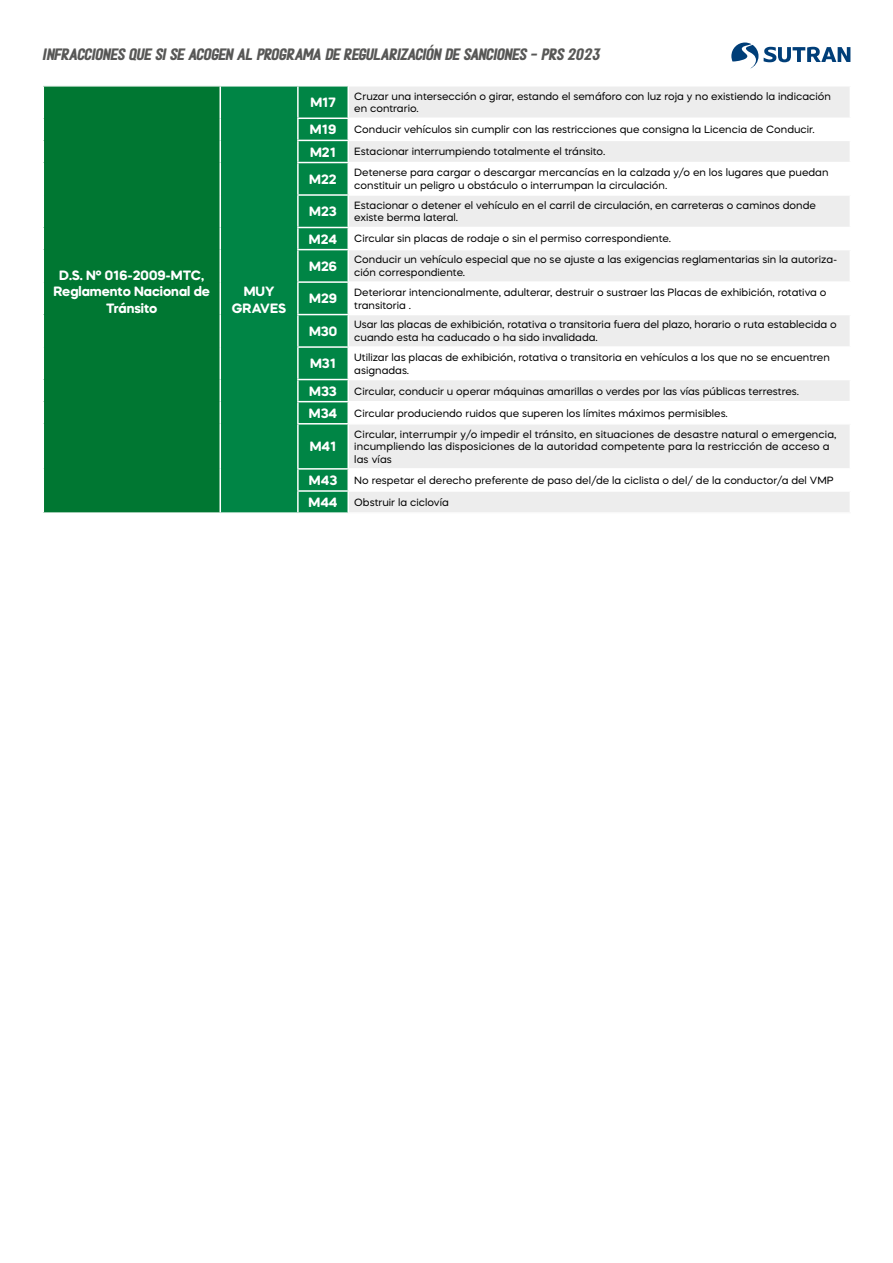
<style>
.page{position:relative;width:893px;height:1263px;background:#fff}
.page>*{position:absolute;margin:0;border:0;box-sizing:border-box;transform-origin:0 0}
.t1{font:16.5px "Metafora Black Exp Obliq";letter-spacing:-.02em;color:#575756}
.t2{font:700 13.5px/16.2px "Mazzard Soft H";color:#fff;text-align:center}
.t3{font:10.5px/12.6px "Mazzard Soft H";color:#000}
.s1{font-weight:700;font-size:13.5px;color:#fff}
</style>
<div class="page">
<svg style="left:764px;top:47px;width:86px;height:15px"></svg>
<svg style="left:731px;top:43px;width:27px;height:26px"></svg>
<div style="left:43px;top:86px;width:177px;height:427px;background:#007732"></div>
<div style="left:221px;top:87px;width:126px;height:425px;background:#008545"></div>
<div style="left:348px;top:86px;width:502px;height:32px;background:#ededed"></div>
<div style="left:348px;top:140px;width:502px;height:23px;background:#ededed"></div>
<div style="left:348px;top:195px;width:502px;height:32px;background:#ededed"></div>
<div style="left:348px;top:250px;width:502px;height:32px;background:#ededed"></div>
<div style="left:348px;top:315px;width:502px;height:32px;background:#ededed"></div>
<div style="left:348px;top:379px;width:502px;height:23px;background:#ededed"></div>
<div style="left:348px;top:424px;width:502px;height:45px;background:#ededed"></div>
<div style="left:348px;top:491px;width:502px;height:22px;background:#ededed"></div>
<hr style="left:297px;top:119px;width:2px;height:21px;background:#fff">
<hr style="left:297px;top:163px;width:2px;height:31px;background:#fff">
<hr style="left:297px;top:228px;width:2px;height:21px;background:#fff">
<hr style="left:297px;top:283px;width:2px;height:31px;background:#fff">
<hr style="left:297px;top:348px;width:2px;height:31px;background:#fff">
<hr style="left:297px;top:402px;width:2px;height:21px;background:#fff">
<hr style="left:297px;top:470px;width:2px;height:20px;background:#fff">
<hr style="left:347px;top:87px;width:2px;height:31px;background:#fff">
<hr style="left:347px;top:141px;width:2px;height:21px;background:#fff">
<hr style="left:347px;top:196px;width:2px;height:31px;background:#fff">
<hr style="left:347px;top:250px;width:2px;height:31px;background:#fff">
<hr style="left:347px;top:315px;width:2px;height:31px;background:#fff">
<hr style="left:347px;top:380px;width:2px;height:21px;background:#fff">
<hr style="left:347px;top:424px;width:2px;height:44px;background:#fff">
<hr style="left:347px;top:492px;width:2px;height:20px;background:#fff">
<hr style="left:43px;top:87px;width:1px;height:31px;background:#fff">
<svg style="left:43px;top:118px;width:1px;height:45px"></svg>
<hr style="left:43px;top:163px;width:1px;height:32px;background:#fff">
<hr style="left:43px;top:195px;width:1px;height:32px;background:#fff">
<svg style="left:43px;top:227px;width:1px;height:23px"></svg>
<hr style="left:43px;top:250px;width:1px;height:32px;background:#fff">
<hr style="left:43px;top:282px;width:1px;height:33px;background:#fff">
<hr style="left:43px;top:315px;width:1px;height:32px;background:#fff">
<hr style="left:43px;top:347px;width:1px;height:32px;background:#fff">
<svg style="left:43px;top:379px;width:1px;height:45px"></svg>
<hr style="left:43px;top:424px;width:1px;height:45px;background:#fff">
<svg style="left:43px;top:469px;width:1px;height:43px"></svg>
<hr style="left:43px;top:512px;width:177px;height:2px;background:#fff">
<hr style="left:43px;top:85px;width:177px;height:2px;background:#fff">
<hr style="left:297px;top:87px;width:2px;height:31px;background:#fff">
<hr style="left:348px;top:85px;width:503px;height:2px;background:#fff">
<hr style="left:297px;top:118px;width:51px;height:1px;background:#fff">
<hr style="left:297px;top:140px;width:51px;height:1px;background:#fff">
<hr style="left:297px;top:141px;width:2px;height:21px;background:#fff">
<hr style="left:348px;top:140px;width:503px;height:1px;background:#fff">
<hr style="left:297px;top:162px;width:51px;height:1px;background:#fff">
<hr style="left:348px;top:162px;width:503px;height:1px;background:#fff">
<hr style="left:297px;top:194px;width:51px;height:2px;background:#fff">
<hr style="left:297px;top:196px;width:2px;height:31px;background:#fff">
<hr style="left:348px;top:194px;width:503px;height:2px;background:#fff">
<hr style="left:297px;top:227px;width:51px;height:1px;background:#fff">
<hr style="left:297px;top:249px;width:51px;height:1px;background:#fff">
<hr style="left:297px;top:250px;width:2px;height:31px;background:#fff">
<hr style="left:297px;top:281px;width:51px;height:2px;background:#fff">
<hr style="left:348px;top:281px;width:503px;height:2px;background:#fff">
<hr style="left:297px;top:314px;width:51px;height:1px;background:#fff">
<hr style="left:297px;top:315px;width:2px;height:31px;background:#fff">
<hr style="left:297px;top:346px;width:51px;height:2px;background:#fff">
<hr style="left:348px;top:346px;width:503px;height:2px;background:#fff">
<hr style="left:297px;top:379px;width:51px;height:1px;background:#fff">
<hr style="left:297px;top:380px;width:2px;height:21px;background:#fff">
<hr style="left:348px;top:379px;width:503px;height:1px;background:#fff">
<hr style="left:297px;top:401px;width:51px;height:1px;background:#fff">
<hr style="left:348px;top:401px;width:503px;height:1px;background:#fff">
<hr style="left:297px;top:423px;width:51px;height:1px;background:#fff">
<hr style="left:297px;top:424px;width:2px;height:44px;background:#fff">
<hr style="left:297px;top:468px;width:51px;height:2px;background:#fff">
<hr style="left:348px;top:468px;width:503px;height:2px;background:#fff">
<hr style="left:297px;top:490px;width:51px;height:2px;background:#fff">
<hr style="left:297px;top:492px;width:2px;height:20px;background:#fff">
<hr style="left:348px;top:490px;width:503px;height:2px;background:#fff">
<hr style="left:348px;top:512px;width:503px;height:2px;background:#fff">
<h1 class="t1" style="left:43px;top:44px;width:559px">INFRACCIONES QUE SI SE ACOGEN AL PROGRAMA DE REGULARIZACIÓN DE SANCIONES - PRS 2023</h1>
<p class="t2" style="left:54px;top:267px;width:158px">D.S. Nº 016-2009-MTC,<br>Reglamento Nacional de<br>Tránsito</p>
<p class="t2" style="left:232px;top:283px;width:56px">MUY<br>GRAVES</p>
<p class="t2" style="left:310px;top:94px;width:27px">M17</p>
<p class="t3" style="left:354px;top:90px;width:478px">Cruzar una intersección o girar, estando el semáforo con luz roja y no existiendo la indicación en contrario.</p>
<p class="t2" style="left:310px;top:121px;width:28px">M19</p>
<p class="t3" style="left:354px;top:123px;width:462px">Conducir vehículos sin cumplir con las restricciones que consigna la Licencia de Conducir.</p>
<p class="t2" style="left:310px;top:143px;width:27px">M21</p>
<p class="t3" style="left:354px;top:145px;width:252px">Estacionar interrumpiendo totalmente el tránsito.</p>
<p class="t2" style="left:309px;top:171px;width:29px">M22</p>
<p class="t3" style="left:354px;top:166px;width:476px">Detenerse para cargar o descargar mercancías en la calzada y/o en los lugares que puedan constituir un peligro u obstáculo o interrumpan la circulación.</p>
<p class="t2" style="left:309px;top:203px;width:29px">M23</p>
<p class="t3" style="left:354px;top:199px;width:463px">Estacionar o detener el vehículo en el carril de circulación, en carreteras o caminos donde existe berma lateral.</p>
<p class="t2" style="left:309px;top:231px;width:30px">M24</p>
<p class="t3" style="left:354px;top:232px;width:318px">Circular sin placas de rodaje o sin el permiso correspondiente.</p>
<p class="t2" style="left:309px;top:258px;width:29px">M26</p>
<p class="t3" style="left:354px;top:253px;width:485px">Conducir un vehículo especial que no se ajuste a las exigencias reglamentarias sin la autoriza&shy;ción correspondiente.</p>
<p class="t2" style="left:309px;top:290px;width:29px">M29</p>
<p class="t3" style="left:354px;top:286px;width:474px">Deteriorar intencionalmente, adulterar, destruir o sustraer las Placas de exhibición, rotativa o transitoria .</p>
<p class="t2" style="left:309px;top:323px;width:30px">M30</p>
<p class="t3" style="left:354px;top:318px;width:484px">Usar las placas de exhibición, rotativa o transitoria fuera del plazo, horario o ruta establecida o cuando esta ha caducado o ha sido invalidada.</p>
<p class="t2" style="left:310px;top:355px;width:27px">M31</p>
<p class="t3" style="left:354px;top:351px;width:477px">Utilizar las placas de exhibición, rotativa o transitoria en vehículos a los que no se encuentren asignadas.</p>
<p class="t2" style="left:309px;top:383px;width:29px">M33</p>
<p class="t3" style="left:354px;top:384px;width:446px">Circular, conducir u operar máquinas amarillas o verdes por las vías públicas terrestres.</p>
<p class="t2" style="left:309px;top:405px;width:30px">M34</p>
<p class="t3" style="left:354px;top:406px;width:375px">Circular produciendo ruidos que superen los límites máximos permisibles.</p>
<p class="t2" style="left:310px;top:438px;width:28px">M41</p>
<p class="t3" style="left:354px;top:427px;width:484px">Circular, interrumpir y/o impedir el tránsito, en situaciones de desastre natural o emergencia, incumpliendo las disposiciones de la autoridad competente para la restricción de acceso a las vías</p>
<p class="t2" style="left:309px;top:472px;width:30px">M43</p>
<p class="t3" style="left:309px;top:469px;width:527px;line-height:22.2px;text-indent:46px">No respetar el derecho preferente de paso del/de la ciclista o del/ de la conductor/a del VMP<br><span class="s1">M44</span> Obstruir la ciclovía</p>
</div>
